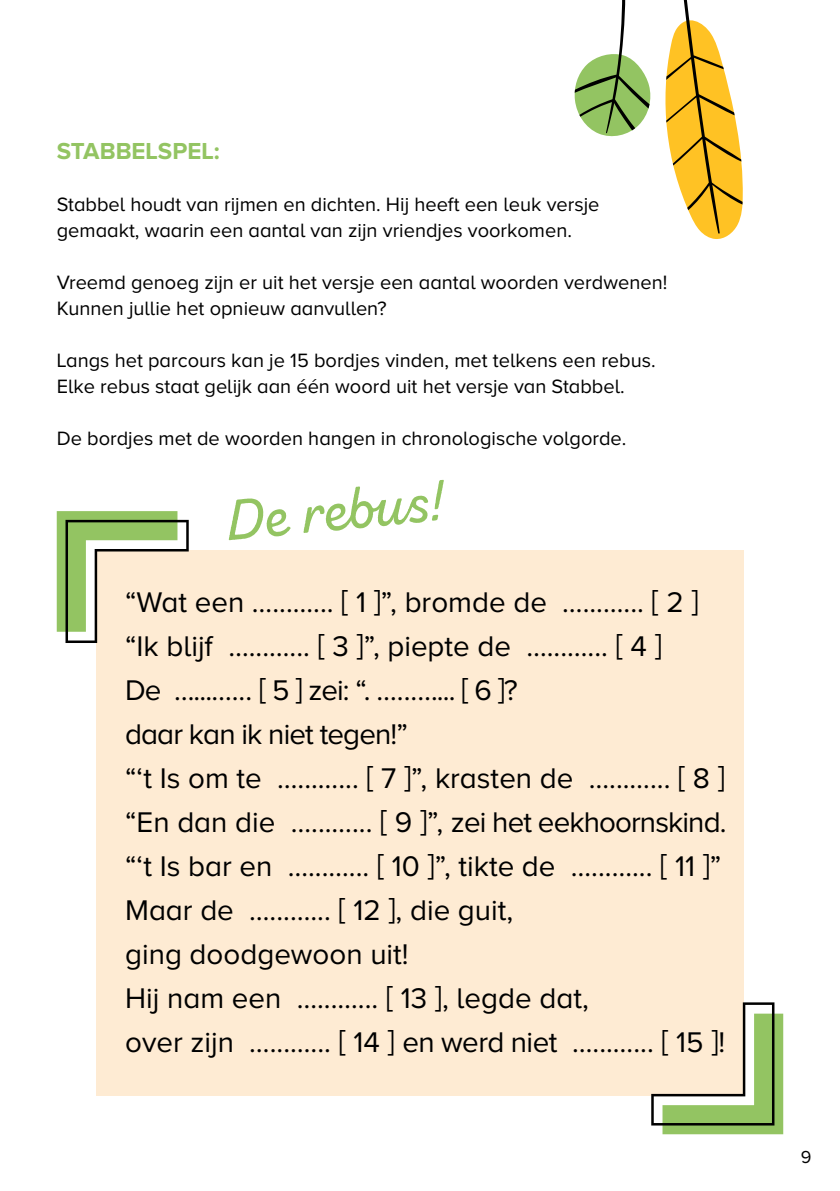
<style>
.page{position:relative;width:840px;height:1191px;background:#fff}
.page>*{position:absolute;margin:0;border:0;box-sizing:border-box;transform-origin:0 0}
.t1{font:56.6px "Zing Script Rust SB Demo Base";color:#93c462}
.t2{font:29.4px/44px "Proxima Nova A";color:#000}
.t3{font:700 24px "Proxima Nova A";color:#93c462}
.t4{font:20px/26px "Proxima Nova A";color:#000}
.t5{font:18px "Proxima Nova A";color:#000}
</style>
<div class="page">
<div style="left:96px;top:550px;width:647px;height:546px;background:#feebd3"></div>
<svg style="left:651px;top:1002px;width:131px;height:132px"></svg>
<svg style="left:57px;top:511px;width:132px;height:132px"></svg>
<svg style="left:574px;top:0;width:77px;height:137px"></svg>
<svg style="left:665px;top:0;width:78px;height:239px"></svg>
<p class="t3" style="left:57px;top:137px;width:164px">STABBELSPEL:</p>
<p class="t4" style="left:57px;top:191px;width:544px">Stabbel houdt van rijmen en dichten. Hij heeft een leuk versje gemaakt, waarin een aantal van zijn vriendjes voorkomen.</p>
<p class="t4" style="left:57px;top:269px;width:611px">Vreemd genoeg zijn er uit het versje een aantal woorden verdwenen!<br>Kunnen jullie het opnieuw aanvullen?</p>
<p class="t4" style="left:57px;top:347px;width:600px">Langs het parcours kan je 15 bordjes vinden, met telkens een rebus.<br>Elke rebus staat gelijk aan één woord uit het versje van Stabbel.</p>
<p class="t4" style="left:57px;top:425px;width:571px">De bordjes met de woorden hangen in chronologische volgorde.</p>
<h1 class="t1" style="left:222px;top:485px;width:222px;rotate:-5deg">De rebus!</h1>
<p class="t2" style="left:125px;top:580px;width:602px">“Wat een …...…... [ 1 ]”, bromde de …...…... [ 2 ] “Ik blijf …...…... [ 3 ]”, piepte de …...…... [ 4 ]<br>De …...…... [ 5 ] zei: “. …...…... [ 6 ]?<br>daar kan ik niet tegen!”<br>“‘t Is om te …...…... [ 7 ]”, krasten de …...…... [ 8 ] “En dan die …...…... [ 9 ]”, zei het eekhoornskind. “‘t Is bar en …...…... [ 10 ]”, tikte de …...…... [ 11 ]” Maar de …...…... [ 12 ], die guit,<br>ging doodgewoon uit!<br>Hij nam een …...…... [ 13 ], legde dat,<br>over zijn …...…... [ 14 ] en werd niet …...…... [ 15 ]!</p>
<p class="t5" style="left:800px;top:1146px;width:12px">9</p>
</div>
